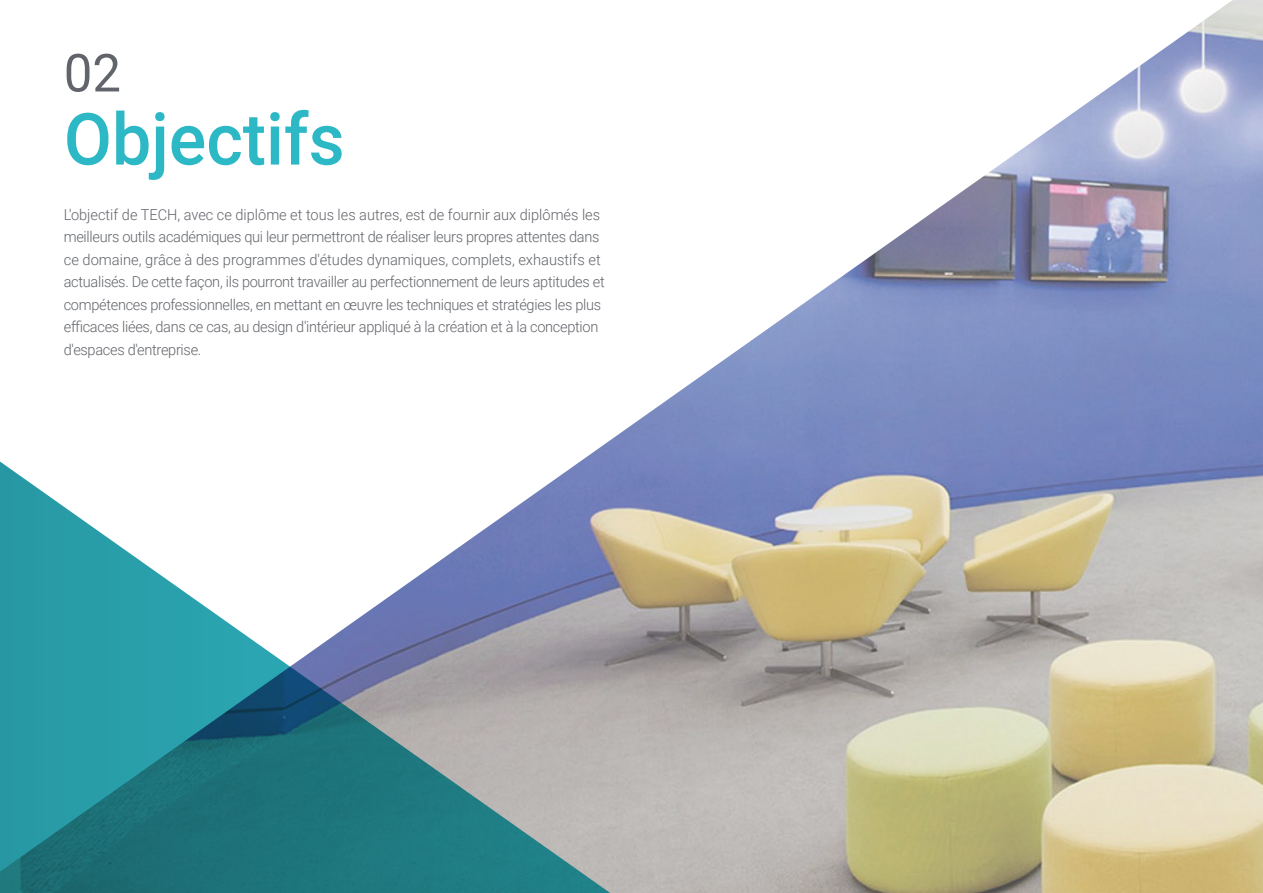
<style>
.page{position:relative;width:1263px;height:893px;background:#fff}
.page>*{position:absolute;margin:0;border:0;box-sizing:border-box;transform-origin:0 0}
.t1{font:500 72px "Roboto";color:#2db8c5}
.t2{font:52.5px "Roboto";color:#61646a}
.t3{font:300 15px/22.5px "Roboto";letter-spacing:-.02em;color:#61646a}
</style>
<div class="page">
<img style="left:602px;top:0;width:661px;height:893px">
<svg style="left:0;top:446px;width:640px;height:447px"></svg>
<h2 class="t2" style="left:64px;top:36px;width:59px">02</h2>
<h1 class="t1" style="left:64px;top:89px;width:282px">Objectifs</h1>
<p class="t3" style="left:64px;top:203px;width:542px">L'objectif de TECH, avec ce diplôme et tous les autres, est de fournir aux diplômés les meilleurs outils académiques qui leur permettront de réaliser leurs propres attentes dans ce domaine, grâce à des programmes d'études dynamiques, complets, exhaustifs et actualisés. De cette façon, ils pourront travailler au perfectionnement de leurs aptitudes et compétences professionnelles, en mettant en œuvre les techniques et stratégies les plus efficaces liées, dans ce cas, au design d'intérieur appliqué à la création et à la conception d'espaces d'entreprise.</p>
</div>
